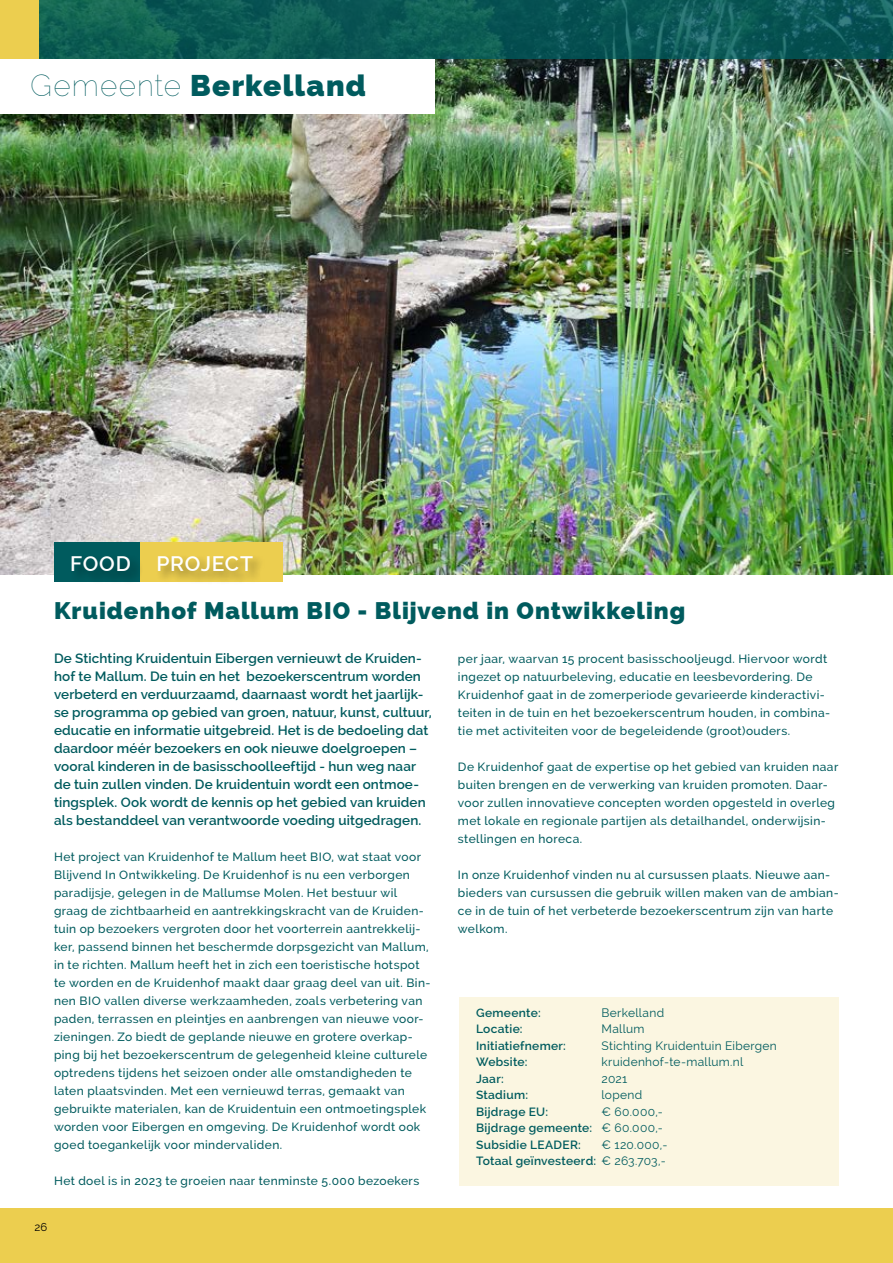
<style>
.page{position:relative;width:893px;height:1263px;background:#fff}
.page>*{position:absolute;margin:0;border:0;box-sizing:border-box;transform-origin:0 0}
.t1{font:800 30px "Raleway";letter-spacing:.04em;color:#005b5e}
.t2{font:800 24px "Raleway";letter-spacing:.04em;color:#005b5e}
.t3{font:600 21px "Raleway";letter-spacing:.03em;color:#fff}
.t4{font:600 13.5px/18px "Raleway";letter-spacing:.01em;color:#005b5e}
.t5{font:500 12px/18px "Raleway";letter-spacing:.035em;color:#005b5e}
.t6{font:12px/16.5px "Raleway";letter-spacing:.025em;color:#005b5e;text-align:right}
.t7{font:600 12px/16.5px "Raleway";letter-spacing:.025em;color:#005b5e;text-align:justify}
.t8{font:11.25px "Raleway";color:#000}
.s1{font-weight:100}
.s2{font-weight:400}
.s3{font-weight:600}
</style>
<div class="page">
<div style="left:0;top:1208px;width:893px;height:55px;background:#ecce4f"></div>
<img style="left:0;top:59px;width:893px;height:515px">
<div style="left:0;top:59px;width:435px;height:54px;background:#fff"></div>
<div style="left:459px;top:997px;width:380px;height:188px;background:#fbf6e1"></div>
<div style="left:54px;top:542px;width:86px;height:39px;background:#005b5e"></div>
<div style="left:140px;top:542px;width:142px;height:39px;background:#ecce4f"></div>
<div style="left:70px;top:554px;width:74px;height:31px;background:#000;opacity:.4"></div>
<div style="left:156px;top:554px;width:110px;height:31px;background:#000;opacity:.4"></div>
<svg style="left:39px;top:0;width:854px;height:59px;background:#0d5a56"></svg>
<div style="left:0;top:0;width:39px;height:59px;background:#ecce4f"></div>
<h1 class="t1" style="left:30px;top:68px;width:337px"><span class="s1">Gemeente</span> Berkelland</h1>
<h3 class="t3" style="left:70px;top:551px;width:184px">FOOD PROJECT</h3>
<h2 class="t2" style="left:54px;top:596px;width:633px">Kruidenhof Mallum BIO - Blijvend in Ontwikkeling</h2>
<p class="t4" style="left:54px;top:649px;width:379px">De Stichting Kruidentuin Eibergen vernieuwt de Kruiden&shy;hof te Mallum. De tuin en het bezoekerscentrum worden verbeterd en verduurzaamd, daarnaast wordt het jaarlijk&shy;se programma op gebied van groen, natuur, kunst, cultuur, educatie en informatie uitgebreid. Het is de bedoeling dat daardoor méér bezoekers en ook nieuwe doelgroepen – vooral kinderen in de basisschoolleeftijd - hun weg naar de tuin zullen vinden. De kruidentuin wordt een ontmoe&shy;tingsplek. Ook wordt de kennis op het gebied van kruiden als bestanddeel van verantwoorde voeding uitgedragen.</p>
<p class="t5" style="left:54px;top:848px;width:378px">Het project van Kruidenhof te Mallum heet BIO, wat staat voor Blijvend In Ontwikkeling. De Kruidenhof is nu een verborgen paradijsje, gelegen in de Mallumse Molen. Het bestuur wil graag de zichtbaarheid en aantrekkingskracht van de Kruiden&shy;tuin op bezoekers vergroten door het voorterrein aantrekkelij&shy;ker, passend binnen het beschermde dorpsgezicht van Mallum, in te richten. Mallum heeft het in zich een toeristische hotspot te worden en de Kruidenhof maakt daar graag deel van uit. Bin&shy;nen BIO vallen diverse werkzaamheden, zoals verbetering van paden, terrassen en pleintjes en aanbrengen van nieuwe voor&shy;zieningen. Zo biedt de geplande nieuwe en grotere overkap&shy;ping bij het bezoekerscentrum de gelegenheid kleine culturele optredens tijdens het seizoen onder alle omstandigheden te laten plaatsvinden. Met een vernieuwd terras, gemaakt van gebruikte materialen, kan de Kruidentuin een ontmoetingsplek worden voor Eibergen en omgeving. De Kruidenhof wordt ook goed toegankelijk voor mindervaliden.</p>
<p class="t5" style="left:54px;top:1172px;width:367px">Het doel is in 2023 te groeien naar tenminste 5.000 bezoekers</p>
<p class="t8" style="left:34px;top:1220px;width:14px">26</p>
<p class="t5" style="left:458px;top:650px;width:374px">per jaar, waarvan 15 procent basisschooljeugd. Hiervoor wordt ingezet op natuurbeleving, educatie en leesbevordering. De Kruidenhof gaat in de zomerperiode gevarieerde kinderactivi&shy;teiten in de tuin en het bezoekerscentrum houden, in combina&shy;tie met activiteiten voor de begeleidende (groot)ouders.</p>
<p class="t5" style="left:458px;top:758px;width:382px">De Kruidenhof gaat de expertise op het gebied van kruiden naar buiten brengen en de verwerking van kruiden promoten. Daar&shy;voor zullen innovatieve concepten worden opgesteld in overleg met lokale en regionale partijen als detailhandel, onderwijsin&shy;stellingen en horeca.</p>
<p class="t5" style="left:458px;top:866px;width:382px">In onze Kruidenhof vinden nu al cursussen plaats. Nieuwe aan&shy;bieders van cursussen die gebruik willen maken van de ambian&shy;ce in de tuin of het verbeterde bezoekerscentrum zijn van harte welkom.</p>
<p class="t7" style="left:476px;top:1004px;width:66px">Gemeente:</p>
<p class="t6" style="left:602px;top:1004px;width:64px">Berkelland</p>
<p class="t7" style="left:476px;top:1021px;width:48px">Locatie:</p>
<p class="t6" style="left:602px;top:1021px;width:44px">Mallum</p>
<p class="t7" style="left:476px;top:1037px;width:91px">Initiatiefnemer:</p>
<p class="t6" style="left:602px;top:1037px;width:177px">Stichting Kruidentuin Eibergen</p>
<p class="t7" style="left:476px;top:1054px;width:53px">Website:</p>
<p class="t6" style="left:602px;top:1054px;width:143px">kruidenhof-te-mallum.nl</p>
<p class="t7" style="left:476px;top:1070px;width:29px">Jaar:</p>
<p class="t6" style="left:602px;top:1070px;width:27px">2021</p>
<p class="t7" style="left:476px;top:1087px;width:54px">Stadium:</p>
<p class="t6" style="left:602px;top:1087px;width:42px">lopend</p>
<p class="t7" style="left:476px;top:1103px;width:74px">Bijdrage EU:</p>
<p class="t7" style="left:476px;top:1103px;width:188px;text-indent:125px"><span class="s2">€ 60.000,- </span>Bijdrage gemeente: <span class="s2">€ 60.000,- </span>Subsidie LEADER:</p>
<p class="t6" style="left:476px;top:1136px;width:193px">€ 120.000,-<br><span class="s3">Totaal geïnvesteerd:</span> € 263.703,-</p>
</div>
